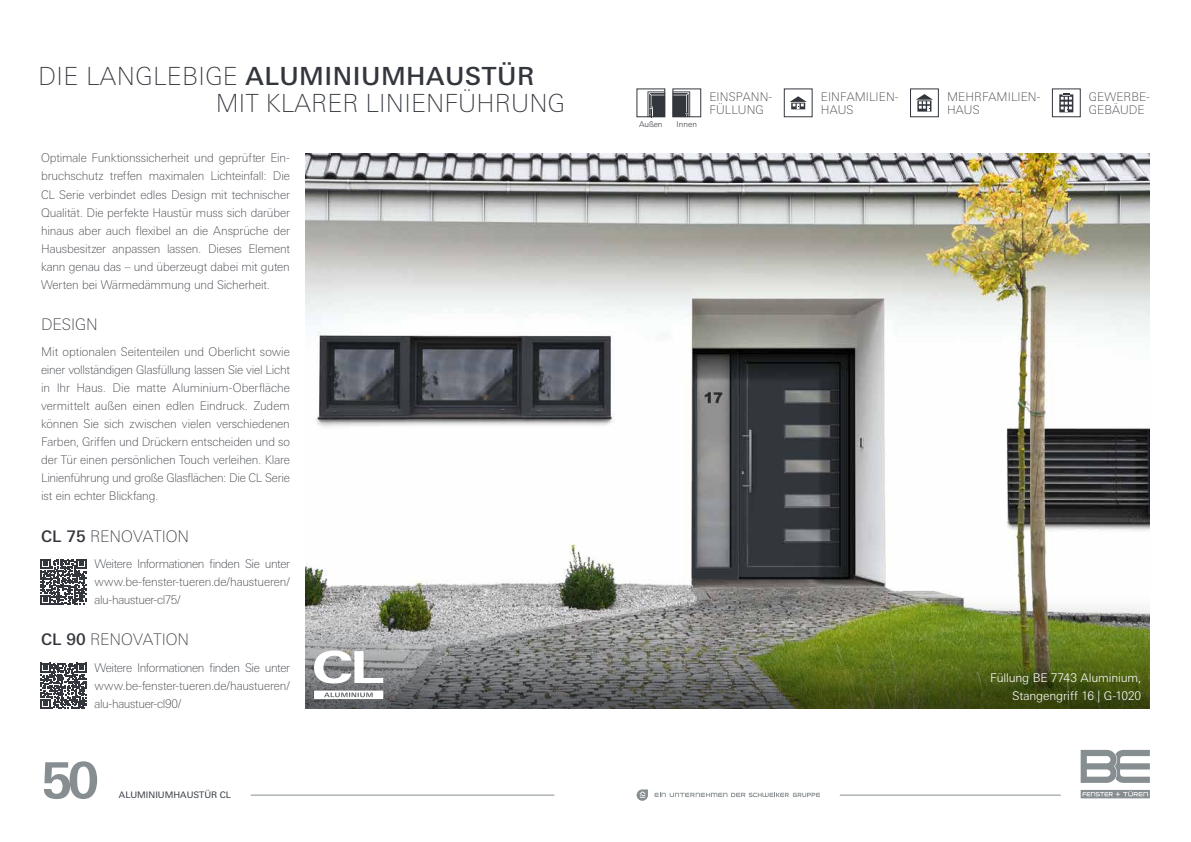
<style>
.page{position:relative;width:1191px;height:842px;background:#fff}
.page>*{position:absolute;margin:0;border:0;box-sizing:border-box;transform-origin:0 0}
.t1{font:700 50px "LT Univers Basic";color:#878e91}
.t2{font:500 25px "LT Univers Basic";letter-spacing:.02em;color:#33373d}
.t3{font:100 25px "LT Univers Basic";letter-spacing:.01em;color:#33373d}
.t4{font:100 16px "LT Univers Basic";color:#33373d}
.t5{font:100 12px/18px "LT Univers Basic";letter-spacing:-.01em;color:#33373d;text-align:justify}
.t6{font:100 12px/13px "LT Univers Basic";letter-spacing:.01em;color:#33373d}
.t7{font:300 12px/18px "LT Univers Basic";letter-spacing:-.01em;color:#fff;text-align:right}
.t8{font:9px "LT Univers Basic";color:#33373d}
.t9{font:300 8px "LT Univers Basic";color:#33373d}
.s1{font-weight:100}
.s2{font-weight:500}
</style>
<div class="page">
<img style="left:305px;top:154px;width:844px;height:435px">
<img style="left:305px;top:589px;width:844px;height:119px">
<svg style="left:654px;top:793px;width:166px;height:4px"></svg>
<svg style="left:636px;top:789px;width:12px;height:12px"></svg>
<hr style="left:839px;top:795px;width:221px;height:1px;background:#878e91">
<svg style="left:1080px;top:790px;width:69px;height:8px"></svg>
<svg style="left:1080px;top:750px;width:69px;height:33px"></svg>
<svg style="left:314px;top:650px;width:69px;height:33px"></svg>
<svg style="left:314px;top:691px;width:69px;height:8px"></svg>
<hr style="left:251px;top:795px;width:303px;height:1px;background:#878e91">
<svg style="left:647px;top:91px;width:18px;height:26px"></svg>
<svg style="left:674px;top:91px;width:16px;height:24px"></svg>
<div style="left:672px;top:89px;width:29px;height:28px;border:1px solid #33373d"></div>
<svg style="left:783px;top:88px;width:30px;height:29px"></svg>
<svg style="left:910px;top:88px;width:29px;height:29px"></svg>
<svg style="left:1051px;top:88px;width:30px;height:29px"></svg>
<svg style="left:41px;top:559px;width:45px;height:46px"></svg>
<svg style="left:41px;top:663px;width:45px;height:46px"></svg>
<h2 class="t2" style="left:38px;top:62px;width:497px"><span class="s1">DIE LANGLEBIGE</span> ALUMINIUMHAUSTÜR</h2>
<h2 class="t3" style="left:216px;top:89px;width:351px">MIT KLARER LINIENFÜHRUNG</h2>
<p class="t5" style="left:41px;top:149px;width:250px">Optimale Funktionssicherheit und geprüfter Ein&shy;bruchschutz treffen maximalen Lichteinfall: Die CL Serie verbindet edles Design mit technischer Qualität. Die perfekte Haustür muss sich darüber hinaus aber auch flexibel an die Ansprüche der Hausbesitzer anpassen lassen. Dieses Element kann genau das – und überzeugt dabei mit guten Werten bei Wärmedämmung und Sicherheit.</p>
<h3 class="t4" style="left:41px;top:315px;width:58px">DESIGN</h3>
<p class="t5" style="left:41px;top:343px;width:250px">Mit optionalen Seitenteilen und Oberlicht sowie einer vollständigen Glasfüllung lassen Sie viel Licht in Ihr Haus. Die matte Aluminium-Oberfläche vermittelt außen einen edlen Eindruck. Zudem können Sie sich zwischen vielen verschiedenen Farben, Griffen und Drückern entscheiden und so der Tür einen persönlichen Touch verleihen. Klare Linienführung und große Glasflächen: Die CL Serie ist ein echter Blickfang.</p>
<h3 class="t4" style="left:41px;top:527px;width:150px"><span class="s2">CL 75</span> RENOVATION</h3>
<p class="t5" style="left:94px;top:555px;width:197px">Weitere Informationen finden Sie unter www.be-fenster-tueren.de/haustueren/ alu-haustuer-cl75/</p>
<h3 class="t4" style="left:41px;top:631px;width:150px"><span class="s2">CL 90</span> RENOVATION</h3>
<p class="t5" style="left:94px;top:659px;width:197px">Weitere Informationen finden Sie unter www.be-fenster-tueren.de/haustueren/ alu-haustuer-cl90/</p>
<h1 class="t1" style="left:41px;top:750px;width:59px">50</h1>
<p class="t8" style="left:119px;top:790px;width:114px">ALUMINIUMHAUSTÜR CL</p>
<p class="t9" style="left:639px;top:119px;width:25px">Außen</p>
<p class="t9" style="left:676px;top:119px;width:22px">Innen</p>
<p class="t6" style="left:709px;top:90px;width:64px">EINSPANN-<br>FÜLLUNG</p>
<p class="t6" style="left:947px;top:90px;width:95px">MEHRFAMILIEN-<br>HAUS</p>
<p class="t6" style="left:1089px;top:90px;width:62px">GEWERBE-<br>GEBÄUDE</p>
<p class="t6" style="left:821px;top:90px;width:79px">EINFAMILIEN-<br>HAUS</p>
<p class="t7" style="left:990px;top:668px;width:153px">Füllung BE 7743 Aluminium,<br>Stangengriff 16 | G-1020</p>
</div>
